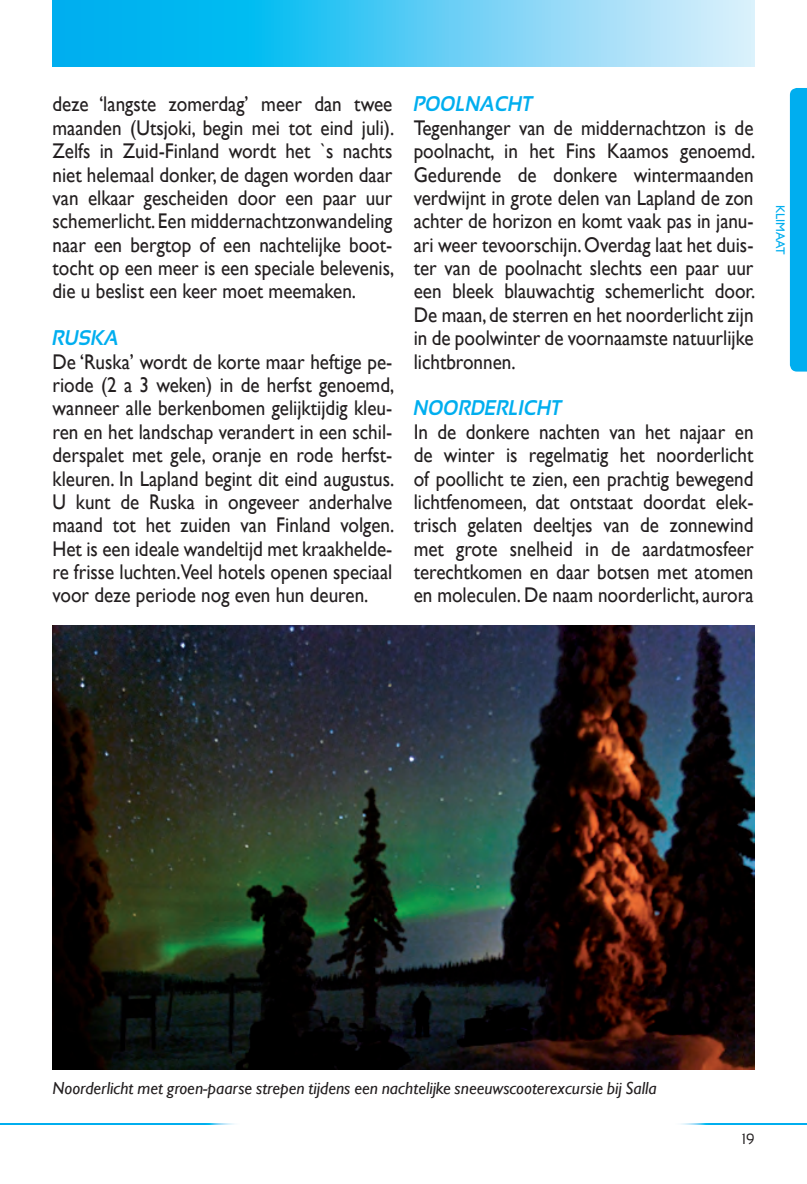
<style>
.page{position:relative;width:807px;height:1184px;background:#fff}
.page>*{position:absolute;margin:0;border:0;box-sizing:border-box;transform-origin:0 0}
.t1{font:21.25px/23.5px "Gill Sans";color:#231f20;text-align:justify;scale:.9 1}
.t2{font:italic 700 21.25px "Sansation";color:#00aeef;scale:.9 1}
.t3{font:italic 17.5px "Gill Sans";color:#231f20}
.t4{font:15px "Sansation";color:#231f20;scale:.9 1}
.t5{font:12.5px "Gill Sans";color:#00aeef}
</style>
<div class="page">
<div style="left:790px;top:88px;width:17px;height:283px;background:#00aeef"></div>
<svg style="left:52px;top:0;width:702px;height:67px"></svg>
<img style="left:52px;top:626px;width:702px;height:443px">
<img style="left:0;top:1123px;width:234px;height:1px">
<img style="left:681px;top:1123px;width:126px;height:1px">
<p class="t1" style="left:52px;top:93px;width:381px">deze ‘langste zomerdag’ meer dan twee maanden (Utsjoki, begin mei tot eind juli).<br>Zelfs in Zuid-Finland wordt het `s nachts niet helemaal donker, de dagen worden daar van elkaar gescheiden door een paar uur schemerlicht. Een middernachtzonwandeling naar een bergtop of een nachtelijke boot&shy;tocht op een meer is een speciale belevenis, die u beslist een keer moet meemaken.</p>
<p class="t2" style="left:52px;top:326px;width:76px">RUSKA</p>
<p class="t1" style="left:52px;top:350px;width:381px">De ‘Ruska’ wordt de korte maar heftige pe&shy;riode (2 a 3 weken) in de herfst genoemd, wanneer alle berkenbomen gelijktijdig kleu&shy;ren en het landschap verandert in een schil&shy;derspalet met gele, oranje en rode herfst&shy;kleuren. In Lapland begint dit eind augustus.<br>U kunt de Ruska in ongeveer anderhalve maand tot het zuiden van Finland volgen.<br>Het is een ideale wandeltijd met kraakhelde&shy;re frisse luchten.Veel hotels openen speciaal voor deze periode nog even hun deuren.</p>
<p class="t2" style="left:413px;top:92px;width:134px">POOLNACHT</p>
<p class="t1" style="left:413px;top:116px;width:381px">Tegenhanger van de middernachtzon is de poolnacht, in het Fins Kaamos genoemd.<br>Gedurende de donkere wintermaanden verdwijnt in grote delen van Lapland de zon achter de horizon en komt vaak pas in janu&shy;ari weer tevoorschijn. Overdag laat het duis&shy;ter van de poolnacht slechts een paar uur een bleek blauwachtig schemerlicht door.<br>De maan, de sterren en het noorderlicht zijn in de poolwinter de voornaamste natuurlijke lichtbronnen.</p>
<p class="t2" style="left:413px;top:396px;width:166px">NOORDERLICHT</p>
<p class="t1" style="left:413px;top:420px;width:379px">In de donkere nachten van het najaar en de winter is regelmatig het noorderlicht of poollicht te zien, een prachtig bewegend lichtfenomeen, dat ontstaat doordat elek&shy;trisch gelaten deeltjes van de zonnewind met grote snelheid in de aardatmosfeer terechtkomen en daar botsen met atomen en moleculen. De naam noorderlicht, aurora</p>
<p class="t5" style="left:787px;top:205px;width:52px;rotate:90deg">KLIMAAT</p>
<p class="t3" style="left:52px;top:1077px;width:605px">Noorderlicht met groen-paarse strepen tijdens een nachtelijke sneeuwscooterexcursie bij Salla</p>
<p class="t4" style="left:742px;top:1130px;width:15px">19</p>
</div>
